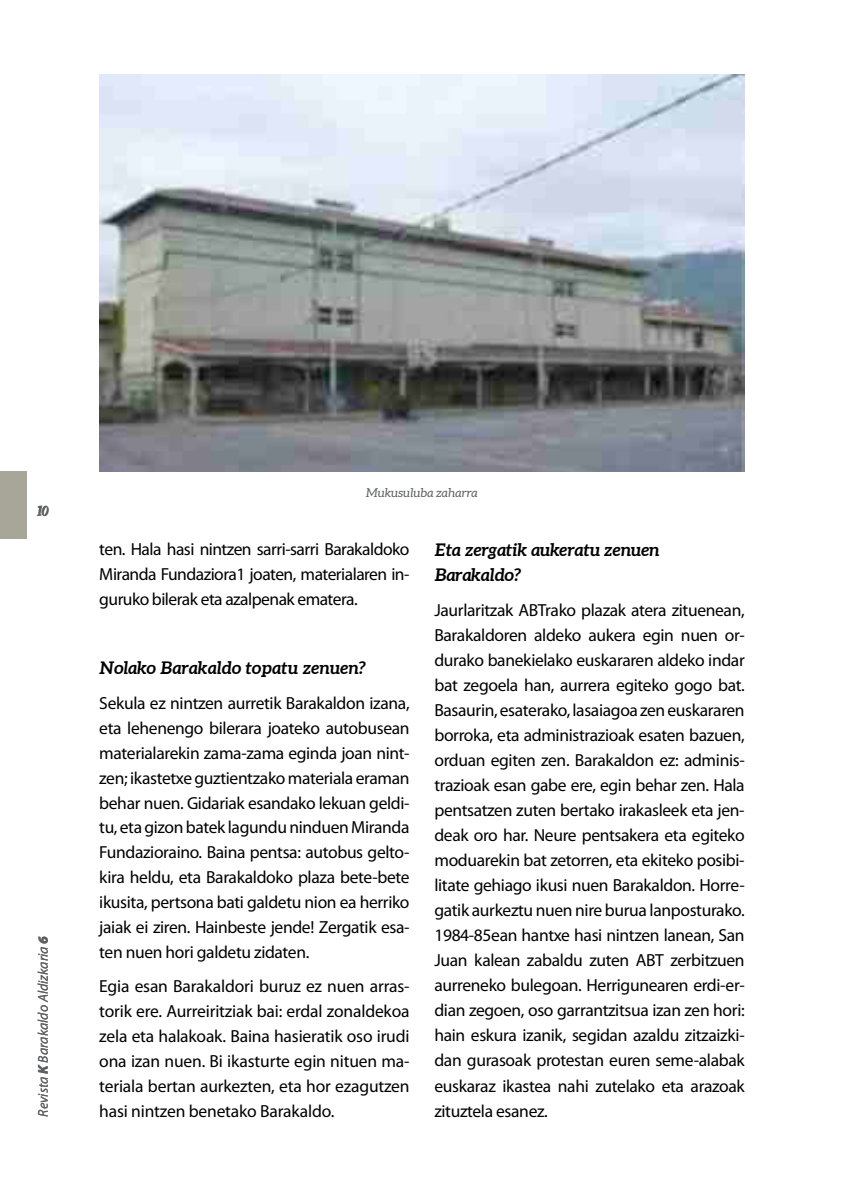
<style>
.page{position:relative;width:844px;height:1191px;background:#fff}
.page>*{position:absolute;margin:0;border:0;box-sizing:border-box;transform-origin:0 0}
.t1{font:17.5px/25px "Myriad Pro";letter-spacing:-.02em;color:#000;text-align:justify}
.t2{font:italic 700 17.5px/25px "Aleo";letter-spacing:-.01em;color:#000}
.t3{font:italic 14px "Myriad Pro";color:#5f6062}
.t4{font:14px "Alakita";color:#5f6062}
.t5{font:italic 12.25px "Aleo";color:#5f6062}
.s1{font-weight:900}
</style>
<div class="page">
<div style="left:0;top:471px;width:27px;height:67px;background:#a7a699"></div>
<img style="left:99px;top:74px;width:645px;height:397px">
<p class="t4" style="left:37px;top:502px;width:14px">10</p>
<p class="t3" style="left:34px;top:1116px;width:182px;rotate:-90deg">Revista <span class="s1">K</span> Barakaldo Aldizkaria <span class="s1">6</span></p>
<p class="t5" style="left:366px;top:485px;width:113px">Mukusuluba zaharra</p>
<p class="t1" style="left:99px;top:536px;width:312px">ten. Hala hasi nintzen sarri-sarri Barakaldoko Miranda Fundaziora1 joaten, materialaren in&shy;guruko bilerak eta azalpenak ematera.</p>
<p class="t2" style="left:99px;top:655px;width:268px">Nolako Barakaldo topatu zenuen?</p>
<p class="t1" style="left:99px;top:690px;width:312px">Sekula ez nintzen aurretik Barakaldon izana, eta lehenengo bilerara joateko autobusean materialarekin zama-zama eginda joan nint&shy;zen; ikastetxe guztientzako materiala eraman behar nuen. Gidariak esandako lekuan geldi&shy;tu, eta gizon batek lagundu ninduen Miranda Fundazioraino. Baina pentsa: autobus gelto&shy;kira heldu, eta Barakaldoko plaza bete-bete ikusita, pertsona bati galdetu nion ea herriko jaiak ei ziren. Hainbeste jende! Zergatik esa&shy;ten nuen hori galdetu zidaten.</p>
<p class="t1" style="left:99px;top:973px;width:312px">Egia esan Barakaldori buruz ez nuen arras&shy;torik ere. Aurreiritziak bai: erdal zonaldekoa zela eta halakoak. Baina hasieratik oso irudi ona izan nuen. Bi ikasturte egin nituen ma&shy;teriala bertan aurkezten, eta hor ezagutzen hasi nintzen benetako Barakaldo.</p>
<p class="t2" style="left:434px;top:537px;width:226px">Eta zergatik aukeratu zenuen<br>Barakaldo?</p>
<p class="t1" style="left:434px;top:597px;width:312px">Jaurlaritzak ABTrako plazak atera zituenean, Barakaldoren aldeko aukera egin nuen or&shy;durako banekielako euskararen aldeko indar bat zegoela han, aurrera egiteko gogo bat.<br>Basaurin, esaterako, lasaiagoa zen euskararen borroka, eta administrazioak esaten bazuen, orduan egiten zen. Barakaldon ez: adminis&shy;trazioak esan gabe ere, egin behar zen. Hala pentsatzen zuten bertako irakasleek eta jen&shy;deak oro har. Neure pentsakera eta egiteko moduarekin bat zetorren, eta ekiteko posibi&shy;litate gehiago ikusi nuen Barakaldon. Horre&shy;gatik aurkeztu nuen nire burua lanposturako.<br>1984-85ean hantxe hasi nintzen lanean, San Juan kalean zabaldu zuten ABT zerbitzuen aurreneko bulegoan. Herrigunearen erdi-er&shy;dian zegoen, oso garrantzitsua izan zen hori: hain eskura izanik, segidan azaldu zitzaizki&shy;dan gurasoak protestan euren seme-alabak euskaraz ikastea nahi zutelako eta arazoak zituztela esanez.</p>
</div>
